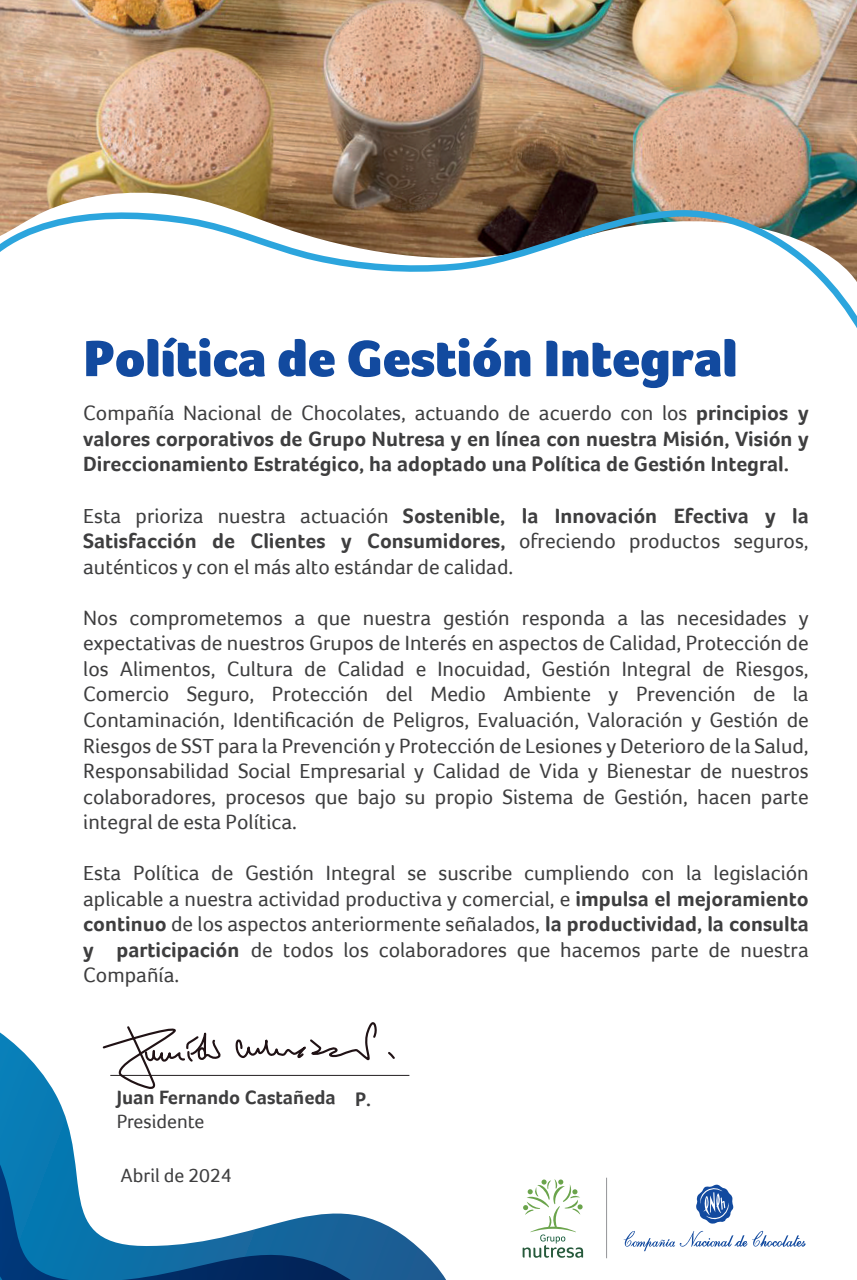
<style>
.page{position:relative;width:857px;height:1280px;background:#fff}
.page>*{position:absolute;margin:0;border:0;box-sizing:border-box;transform-origin:0 0}
.t1{font:900 52.5px "Foco";color:#124a9f}
.t2{font:21.25px/25.5px "Foco";color:#3e3e3f;text-align:justify}
.t3{font:700 21.25px/25.5px "Foco";color:#3e3e3f;text-align:justify}
.t4{font:700 19.75px "Foco";color:#3e3e3f}
.t5{font:19.75px "Foco";color:#3e3e3f}
.t6{font:19.75px "Foco";letter-spacing:-.03em;color:#3e3e3f}
.s1{font-weight:400}
.s2{font-weight:700}
</style>
<div class="page">
<img style="left:0;top:0;width:856px;height:202px">
<svg style="left:0;top:202px;width:856px;height:125px"></svg>
<svg style="left:696px;top:1184px;width:37px;height:40px"></svg>
<svg style="left:623px;top:1231px;width:182px;height:20px"></svg>
<hr style="left:606px;top:1178px;width:1px;height:80px;background:#939598">
<svg style="left:522px;top:1179px;width:61px;height:79px"></svg>
<svg style="left:0;top:1050px;width:446px;height:230px"></svg>
<hr style="left:110px;top:1075px;width:299px;height:1px;background:#231f20">
<svg style="left:234px;top:1022px;width:144px;height:39px"></svg>
<svg style="left:386px;top:1050px;width:11px;height:11px"></svg>
<svg style="left:101px;top:1026px;width:120px;height:175px"></svg>
<div style="left:116px;top:1161px;width:120px;height:25px;background:#fff"></div>
<div style="left:351px;top:1090px;width:54px;height:18px;background:#fff"></div>
<h1 class="t1" style="left:83px;top:324px;width:655px">Política de Gestión Integral</h1>
<p class="t3" style="left:83px;top:400px;width:726px"><span class="s1">Compañía Nacional de Chocolates, actuando de acuerdo con los</span> principios y valores corporativos de Grupo Nutresa y en línea con nuestra Misión, Visión y Direccionamiento Estratégico, ha adoptado una Política de Gestión Integral.</p>
<p class="t2" style="left:83px;top:502px;width:726px">Esta prioriza nuestra actuación <span class="s2">Sostenible, la Innovación Efectiva y la Satisfacción de Clientes y Consumidores,</span> ofreciendo productos seguros, auténticos y con el más alto estándar de calidad.</p>
<p class="t2" style="left:83px;top:605px;width:726px">Nos comprometemos a que nuestra gestión responda a las necesidades y expectativas de nuestros Grupos de Interés en aspectos de Calidad, Protección de los Alimentos, Cultura de Calidad e Inocuidad, Gestión Integral de Riesgos, Comercio Seguro, Protección del Medio Ambiente y Prevención de la Contaminación, Identificación de Peligros, Evaluación, Valoración y Gestión de Riesgos de SST para la Prevención y Protección de Lesiones y Deterioro de la Salud, Responsabilidad Social Empresarial y Calidad de Vida y Bienestar de nuestros colaboradores, procesos que bajo su propio Sistema de Gestión, hacen parte integral de esta Política.</p>
<p class="t2" style="left:83px;top:860px;width:726px">Esta Política de Gestión Integral se suscribe cumpliendo con la legislación aplicable a nuestra actividad productiva y comercial, e <span class="s2">impulsa el mejoramiento continuo</span> de los aspectos anteriormente señalados, <span class="s2">la productividad, la consulta y participación</span> de todos los colaboradores que hacemos parte de nuestra Compañía.</p>
<p class="t4" style="left:117px;top:1086px;width:220px">Juan Fernando Castañeda</p>
<p class="t5" style="left:117px;top:1110px;width:89px">Presidente</p>
<p class="t6" style="left:117px;top:1162px;width:119px">Marzo de 2023</p>
<p class="t5" style="left:120px;top:1164px;width:41px">Abril</p>
<p class="t5" style="left:221px;top:1164px;width:12px">4</p>
<p class="t4" style="left:355px;top:1088px;width:17px">P.</p>
</div>
